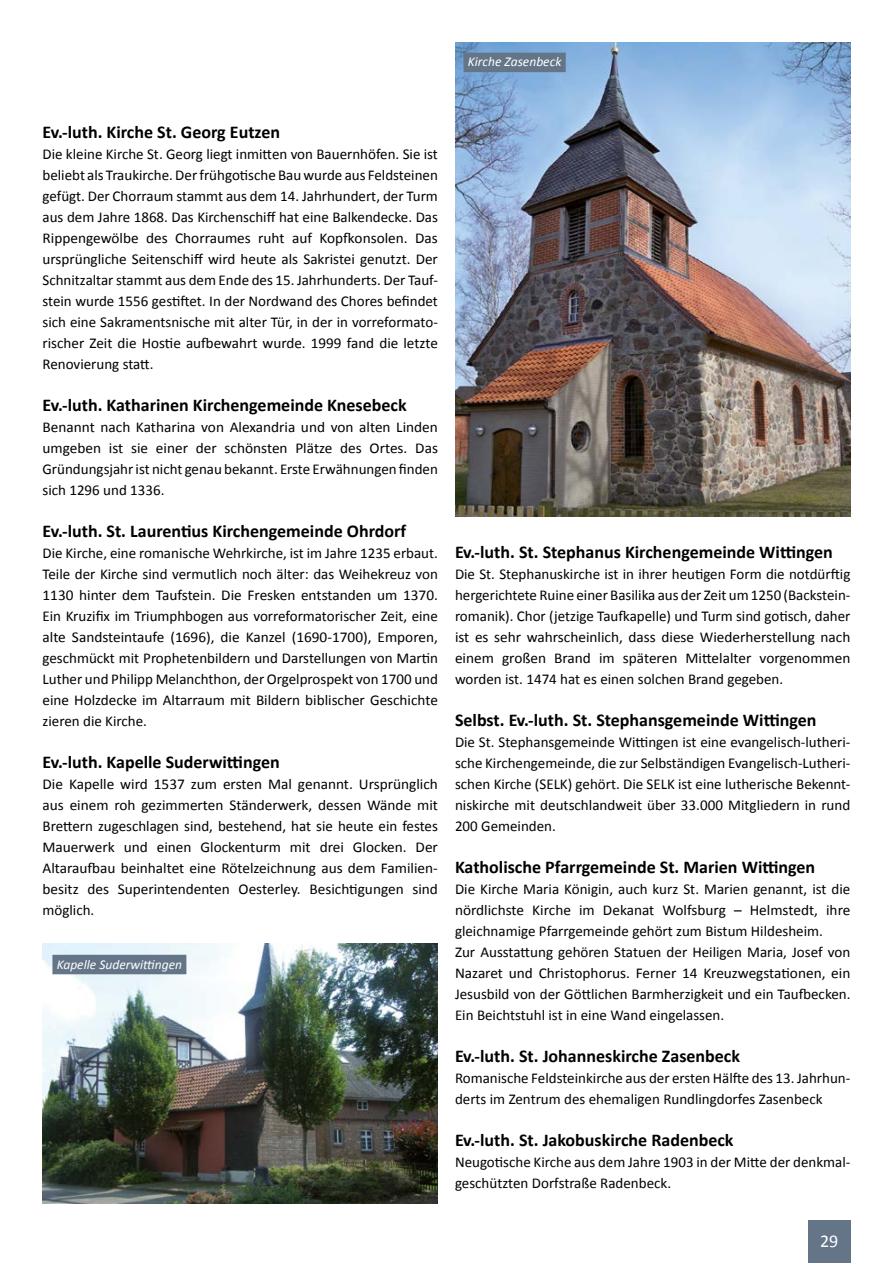
<style>
.page{position:relative;width:893px;height:1263px;background:#fff}
.page>*{position:absolute;margin:0;border:0;box-sizing:border-box;transform-origin:0 0}
.t1{font:700 18px "Calibri";color:#000}
.t2{font:18px "Calibri";color:#fff}
.t3{font:15px/21px "Calibri";color:#000;text-align:justify}
.t4{font:italic 13.5px "Calibri";color:#fff}
</style>
<div class="page">
<div style="left:808px;top:1220px;width:42px;height:43px;background:#647588"></div>
<img style="left:455px;top:43px;width:395px;height:474px">
<div style="left:463px;top:53px;width:103px;height:19px;background:#647588"></div>
<img style="left:43px;top:944px;width:395px;height:259px">
<div style="left:52px;top:955px;width:134px;height:19px;background:#647588"></div>
<p class="t4" style="left:468px;top:53px;width:95px">Kirche Zasenbeck</p>
<p class="t1" style="left:43px;top:119px;width:239px">Ev.-luth. Kirche St. Georg Eutzen</p>
<p class="t3" style="left:43px;top:143px;width:397px">Die kleine Kirche St. Georg liegt inmitten von Bauernhöfen. Sie ist beliebt als Traukirche. Der frühgotische Bau wurde aus Feldsteinen gefügt. Der Chorraum stammt aus dem 14. Jahrhundert, der Turm aus dem Jahre 1868. Das Kirchenschiff hat eine Balkendecke. Das Rippengewölbe des Chorraumes ruht auf Kopfkonsolen. Das ursprüngliche Seitenschiff wird heute als Sakristei genutzt. Der Schnitzaltar stammt aus dem Ende des 15. Jahrhunderts. Der Tauf&shy;stein wurde 1556 gestiftet. In der Nordwand des Chores befindet sich eine Sakramentsnische mit alter Tür, in der in vorreformato&shy;rischer Zeit die Hostie aufbewahrt wurde. 1999 fand die letzte Renovierung statt.</p>
<p class="t1" style="left:43px;top:392px;width:366px">Ev.-luth. Katharinen Kirchengemeinde Knesebeck</p>
<p class="t3" style="left:43px;top:416px;width:397px">Benannt nach Katharina von Alexandria und von alten Linden umgeben ist sie einer der schönsten Plätze des Ortes. Das Gründungsjahr ist nicht genau bekannt. Erste Erwähnungen finden sich 1296 und 1336.</p>
<p class="t1" style="left:43px;top:518px;width:365px">Ev.-luth. St. Laurentius Kirchengemeinde Ohrdorf</p>
<p class="t3" style="left:43px;top:542px;width:397px">Die Kirche, eine romanische Wehrkirche, ist im Jahre 1235 erbaut.<br>Teile der Kirche sind vermutlich noch älter: das Weihekreuz von 1130 hinter dem Taufstein. Die Fresken entstanden um 1370.<br>Ein Kruzifix im Triumphbogen aus vorreformatorischer Zeit, eine alte Sandsteintaufe (1696), die Kanzel (1690-1700), Emporen, geschmückt mit Prophetenbildern und Darstellungen von Martin Luther und Philipp Melanchthon, der Orgelprospekt von 1700 und eine Holzdecke im Altarraum mit Bildern biblischer Geschichte zieren die Kirche.</p>
<p class="t1" style="left:43px;top:749px;width:239px">Ev.-luth. Kapelle Suderwittingen</p>
<p class="t3" style="left:43px;top:773px;width:397px">Die Kapelle wird 1537 zum ersten Mal genannt. Ursprünglich aus einem roh gezimmerten Ständerwerk, dessen Wände mit Brettern zugeschlagen sind, bestehend, hat sie heute ein festes Mauerwerk und einen Glockenturm mit drei Glocken. Der Altaraufbau beinhaltet eine Rötelzeichnung aus dem Familien&shy;besitz des Superintendenten Oesterley. Besichtigungen sind möglich.</p>
<p class="t4" style="left:57px;top:955px;width:127px">Kapelle Suderwittingen</p>
<p class="t1" style="left:455px;top:539px;width:379px">Ev.-luth. St. Stephanus Kirchengemeinde Wittingen</p>
<p class="t3" style="left:455px;top:563px;width:397px">Die St. Stephanuskirche ist in ihrer heutigen Form die notdürftig hergerichtete Ruine einer Basilika aus der Zeit um 1250 (Backstein&shy;romanik). Chor (jetzige Taufkapelle) und Turm sind gotisch, daher ist es sehr wahrscheinlich, dass diese Wiederherstellung nach einem großen Brand im späteren Mittelalter vorgenommen worden ist. 1474 hat es einen solchen Brand gegeben.</p>
<p class="t1" style="left:455px;top:707px;width:363px">Selbst. Ev.-luth. St. Stephansgemeinde Wittingen</p>
<p class="t3" style="left:455px;top:731px;width:397px">Die St. Stephansgemeinde Wittingen ist eine evangelisch-lutheri&shy;sche Kirchengemeinde, die zur Selbständigen Evangelisch-Lutheri&shy;schen Kirche (SELK) gehört. Die SELK ist eine lutherische Bekennt&shy;niskirche mit deutschlandweit über 33.000 Mitgliedern in rund 200 Gemeinden.</p>
<p class="t1" style="left:455px;top:854px;width:362px">Katholische Pfarrgemeinde St. Marien Wittingen</p>
<p class="t3" style="left:455px;top:878px;width:397px;text-align:left">Die Kirche Maria Königin, auch kurz St. Marien genannt, ist die nördlichste Kirche im Dekanat Wolfsburg – Helmstedt, ihre gleichnamige Pfarrgemeinde gehört zum Bistum Hildesheim.<br>Zur Ausstattung gehören Statuen der Heiligen Maria, Josef von Nazaret und Christophorus. Ferner 14 Kreuzwegstationen, ein Jesusbild von der Göttlichen Barmherzigkeit und ein Taufbecken.<br>Ein Beichtstuhl ist in eine Wand eingelassen.</p>
<p class="t1" style="left:455px;top:1043px;width:287px">Ev.-luth. St. Johanneskirche Zasenbeck</p>
<p class="t3" style="left:455px;top:1067px;width:397px">Romanische Feldsteinkirche aus der ersten Hälfte des 13. Jahrhun&shy;derts im Zentrum des ehemaligen Rundlingdorfes Zasenbeck</p>
<p class="t1" style="left:455px;top:1127px;width:280px">Ev.-luth. St. Jakobuskirche Radenbeck</p>
<p class="t3" style="left:455px;top:1151px;width:397px">Neugotische Kirche aus dem Jahre 1903 in der Mitte der denkmal&shy;geschützten Dorfstraße Radenbeck.</p>
<p class="t2" style="left:820px;top:1228px;width:20px">29</p>
</div>
